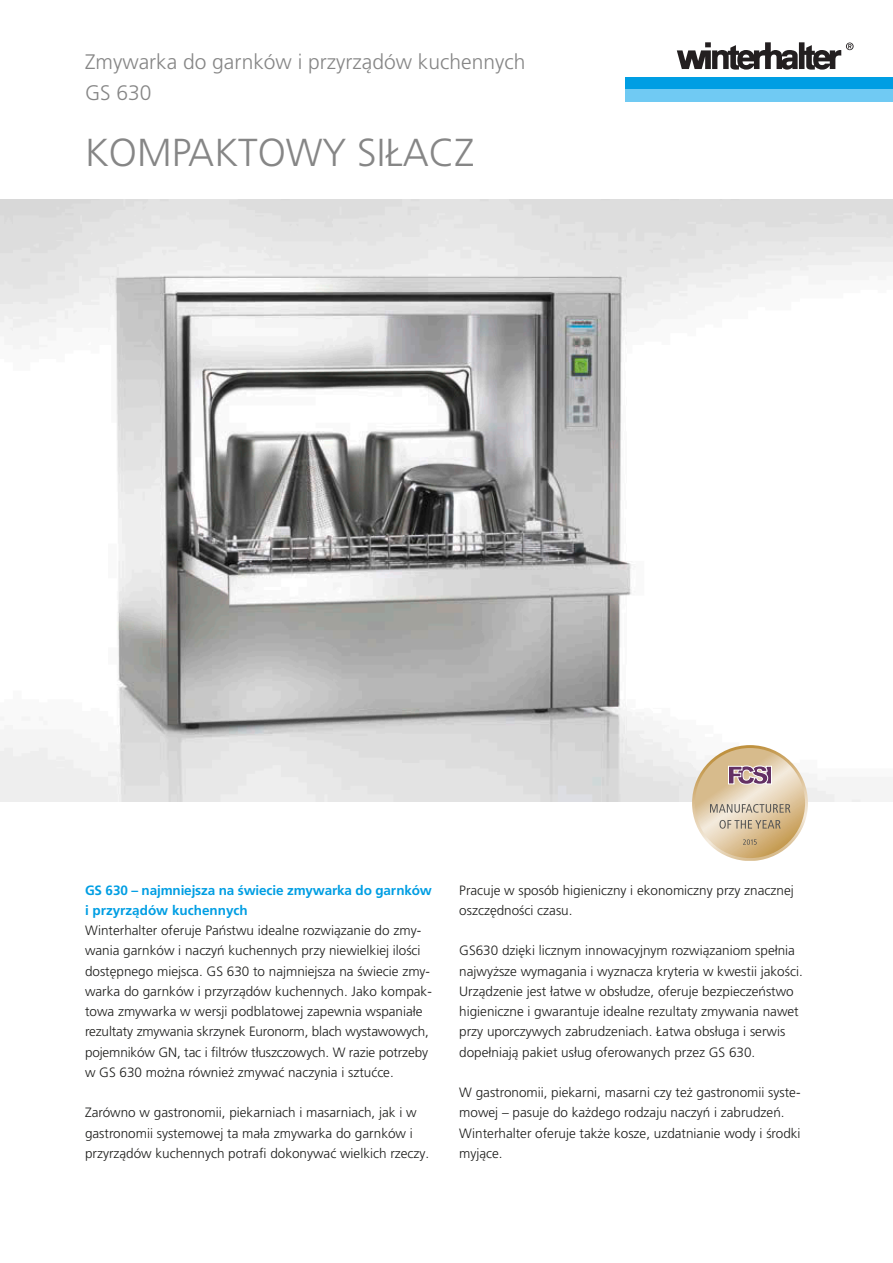
<style>
.page{position:relative;width:893px;height:1263px;background:#fff}
.page>*{position:absolute;margin:0;border:0;box-sizing:border-box;transform-origin:0 0}
.t1{font:300 39px "Frutiger LT Pro";color:#868686}
.t2{font:300 21px/31.5px "Frutiger LT Pro";color:#868686}
.t3{font:300 13.5px/20.2px "Frutiger LT Pro";color:#1d1d1b}
.t4{font:700 13.5px/20.2px "Frutiger LT Pro";letter-spacing:-.01em;color:#009ee3}
</style>
<div class="page">
<img style="left:0;top:200px;width:893px;height:601px">
<svg style="left:692px;top:745px;width:116px;height:116px"></svg>
<div style="left:625px;top:77px;width:268px;height:12px;background:#009ee3"></div>
<div style="left:625px;top:89px;width:268px;height:13px;background:#70caf3"></div>
<svg style="left:677px;top:42px;width:177px;height:28px"></svg>
<h2 class="t2" style="left:85px;top:46px;width:442px">Zmywarka do garnków i przyrządów kuchennych<br>GS 630</h2>
<h1 class="t1" style="left:85px;top:130px;width:391px">KOMPAKTOWY SIŁACZ</h1>
<p class="t4" style="left:85px;top:880px;width:348px">GS 630 – najmniejsza na świecie zmywarka do garnków i przyrządów kuchennych</p>
<p class="t3" style="left:85px;top:920px;width:348px">Winterhalter oferuje Państwu idealne rozwiązanie do zmy&shy;wania garnków i naczyń kuchennych przy niewielkiej ilości dostępnego miejsca. GS 630 to najmniejsza na świecie zmy&shy;warka do garnków i przyrządów kuchennych. Jako kompak&shy;towa zmywarka w wersji podblatowej zapewnia wspaniałe rezultaty zmywania skrzynek Euronorm, blach wystawowych, pojemników GN, tac i filtrów tłuszczowych. W razie potrzeby w GS 630 można również zmywać naczynia i sztućce.</p>
<p class="t3" style="left:85px;top:1103px;width:346px">Zarówno w gastronomii, piekarniach i masarniach, jak i w gastronomii systemowej ta mała zmywarka do garnków i przyrządów kuchennych potrafi dokonywać wielkich rzeczy.</p>
<p class="t3" style="left:459px;top:880px;width:336px">Pracuje w sposób higieniczny i ekonomiczny przy znacznej oszczędności czasu.</p>
<p class="t3" style="left:459px;top:941px;width:345px">GS630 dzięki licznym innowacyjnym rozwiązaniom spełnia najwyższe wymagania i wyznacza kryteria w kwestii jakości.<br>Urządzenie jest łatwe w obsłudze, oferuje bezpieczeństwo higieniczne i gwarantuje idealne rezultaty zmywania nawet przy uporczywych zabrudzeniach. Łatwa obsługa i serwis dopełniają pakiet usług oferowanych przez GS 630.</p>
<p class="t3" style="left:459px;top:1082px;width:343px">W gastronomii, piekarni, masarni czy też gastronomii syste&shy;mowej – pasuje do każdego rodzaju naczyń i zabrudzeń.<br>Winterhalter oferuje także kosze, uzdatnianie wody i środki myjące.</p>
</div>
